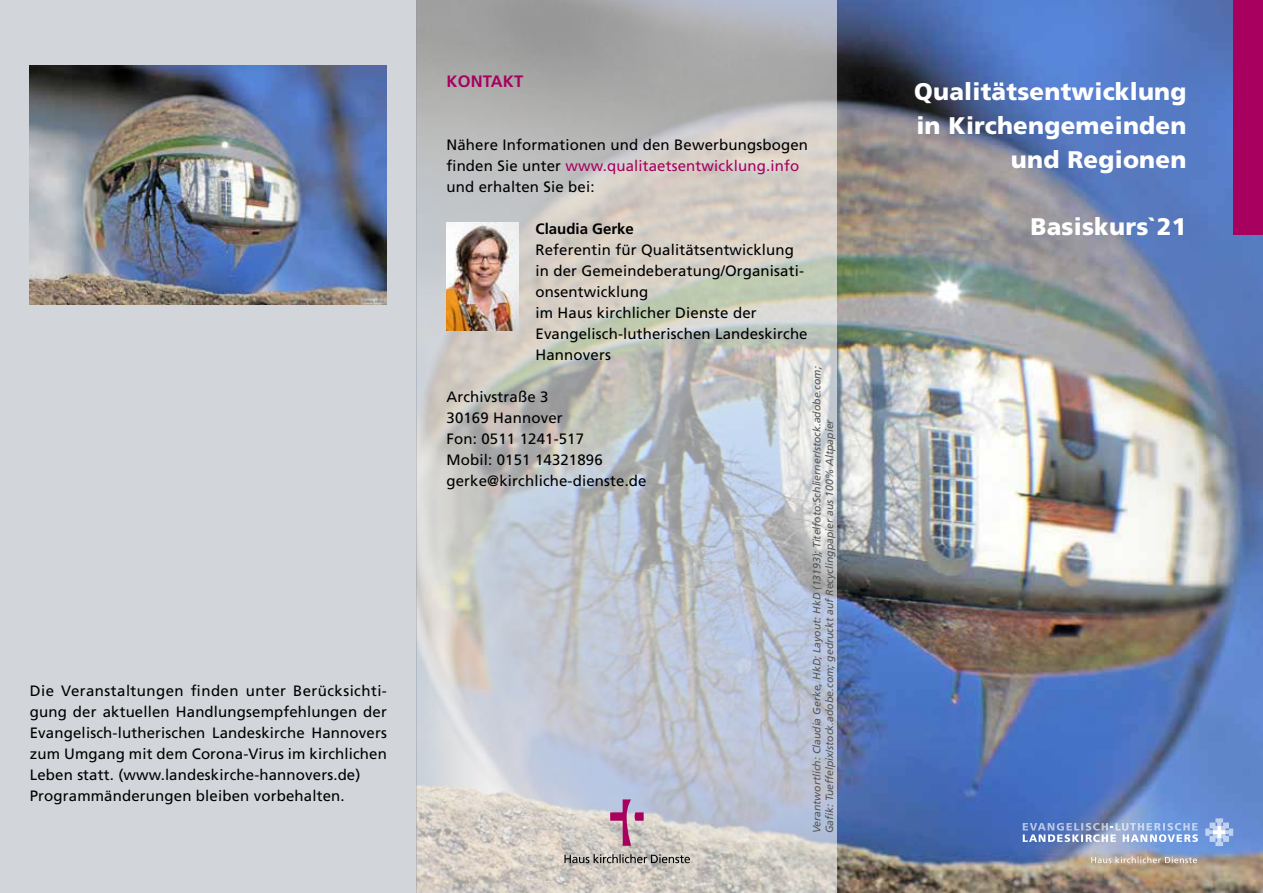
<style>
.page{position:relative;width:1263px;height:893px;background:#fff}
.page>*{position:absolute;margin:0;border:0;box-sizing:border-box;transform-origin:0 0}
.t1{font:900 24px/33.6px "Frutiger LT Com";letter-spacing:.01em;color:#fff;text-align:right}
.t2{font:700 16.5px "Frutiger LT Com";letter-spacing:.01em;color:#a7005f}
.t3{font:15px/21px "Frutiger LT Com";letter-spacing:.01em;color:#000}
.t4{font:700 15px "Frutiger LT Com";color:#000}
.t5{font:italic 10.5px/12.6px "Frutiger LT Com";color:#555}
.s1{color:#a7005f}
</style>
<div class="page">
<img style="left:417px;top:0;width:846px;height:893px">
<div style="left:0;top:0;width:417px;height:893px;background:#d2d5d9"></div>
<img style="left:446px;top:222px;width:72px;height:108px">
<svg style="left:564px;top:854px;width:126px;height:9px"></svg>
<svg style="left:610px;top:799px;width:34px;height:47px;background:#be92ae"></svg>
<div style="left:1233px;top:0;width:30px;height:235px;background:#a7005f"></div>
<svg style="left:1091px;top:856px;width:106px;height:7px"></svg>
<svg style="left:1205px;top:818px;width:28px;height:28px"></svg>
<svg style="left:1023px;top:823px;width:175px;height:19px;background:#97acd7"></svg>
<img style="left:30px;top:66px;width:357px;height:238px">
<p class="t3" style="left:30px;top:680px;width:359px">Die Veranstaltungen finden unter Berücksichti&shy;gung der aktuellen Handlungsempfehlungen der Evangelisch-lutherischen Landeskirche Hannovers zum Umgang mit dem Corona-Virus im kirchlichen Leben statt. (www.landeskirche-hannovers.de)<br>Programmänderungen bleiben vorbehalten.</p>
<p class="t2" style="left:446px;top:71px;width:78px">KONTAKT</p>
<p class="t3" style="left:446px;top:134px;width:363px">Nähere Informationen und den Bewerbungsbogen finden Sie unter <span class="s1">www.qualitaetsentwicklung.info </span>und erhalten Sie bei:</p>
<p class="t4" style="left:535px;top:220px;width:100px">Claudia Gerke</p>
<p class="t3" style="left:535px;top:239px;width:274px">Referentin für Qualitätsentwicklung in der Gemeindeberatung/Organisati&shy;onsentwicklung<br>im Haus kirchlicher Dienste der<br>Evangelisch-lutherischen Landeskirche<br>Hannovers</p>
<p class="t3" style="left:446px;top:386px;width:202px">Archivstraße 3<br>30169 Hannover<br>Fon: 0511 1241-517<br>Mobil: 0151 14321896 gerke@kirchliche-dienste.de</p>
<p class="t5" style="left:811px;top:833px;width:469px;rotate:-90deg">Verantwortlich: Claudia Gerke, HkD; Layout: HkD (13193); Titelfoto:Schlierner/stock.adobe.com;<br>Gafik: Tueffelpix/stock.adobe.com; gedruckt auf Recyclingpapier aus 100% Altpapier</p>
<h1 class="t1" style="left:914px;top:75px;width:274px">Qualitätsentwicklung in Kirchengemeinden und Regionen</h1>
<h1 class="t1" style="left:1030px;top:210px;width:158px">Basiskurs`21</h1>
</div>
